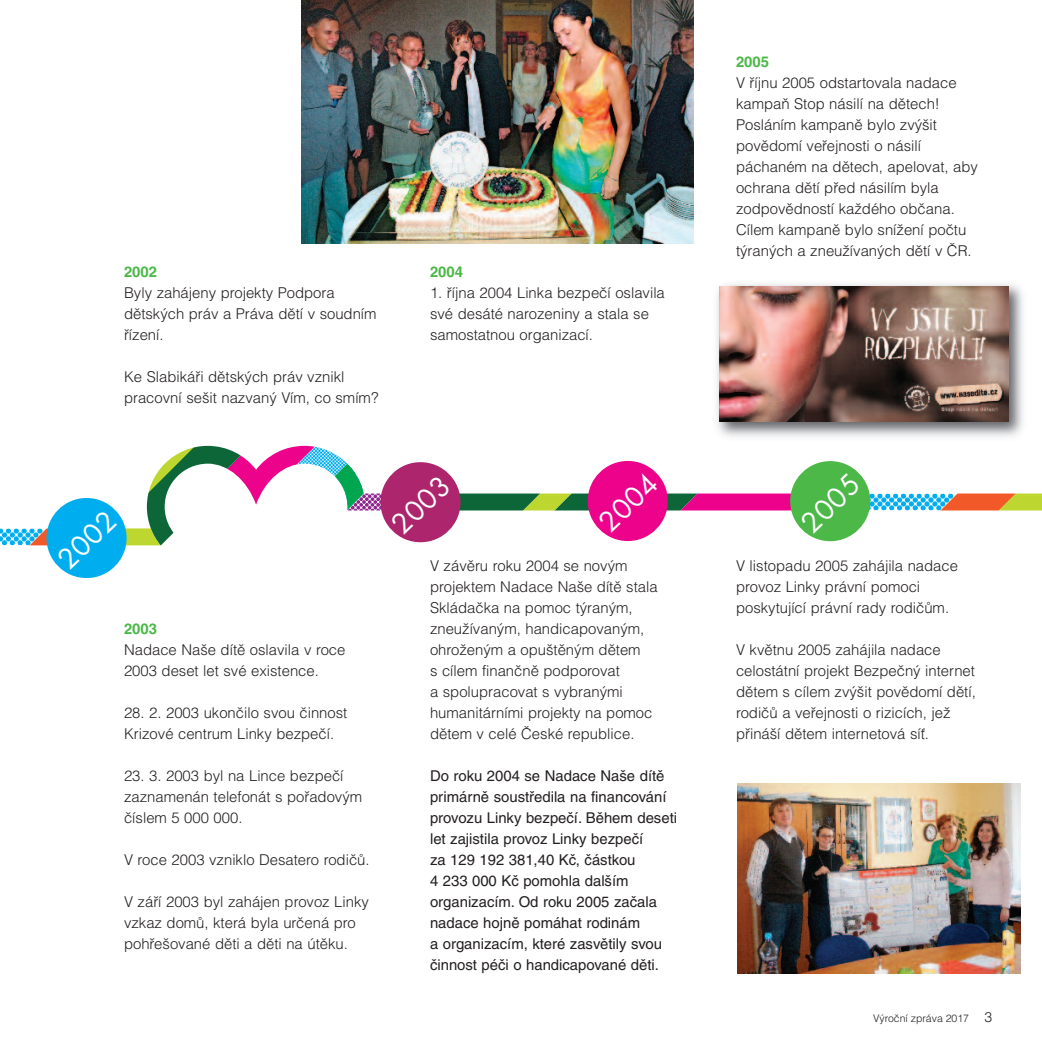
<style>
.page{position:relative;width:1042px;height:1042px;background:#fff}
.page>*{position:absolute;margin:0;border:0;box-sizing:border-box;transform-origin:0 0}
.t1{font:30.62px "Futura TCE";color:#fff}
.t2{font:300 14.88px/21px "Helvetica CE";color:#231f20}
.t3{font:14.88px/21px "Helvetica CE";color:#231f20}
.t4{font:700 14.88px "Helvetica CE";color:#4cb848}
.t5{font:300 10.5px "Helvetica CE";color:#231f20}
.s1{font-size:14px}
</style>
<div class="page">
<svg style="left:0;top:446px;width:1042px;height:99px"></svg>
<img style="left:302px;top:0;width:391px;height:243px">
<img style="left:737px;top:784px;width:284px;height:189px">
<div style="left:47px;top:498px;width:80px;height:80px;background:#00aeef;border-radius:50%"></div>
<div style="left:380px;top:462px;width:80px;height:80px;background:#ad266d;border-radius:50%"></div>
<div style="left:588px;top:461px;width:80px;height:80px;background:#ed028c;border-radius:50%"></div>
<div style="left:790px;top:461px;width:80px;height:80px;background:#4cb848;border-radius:50%"></div>
<img style="left:717px;top:284px;width:306px;height:153px">
<img style="left:719px;top:287px;width:289px;height:135px">
<p class="t4" style="left:124px;top:266px;width:35px">2002</p>
<p class="t2" style="left:124px;top:282px;width:254px">Byly zahájeny projekty Podpora dětských práv a Práva dětí v soudním řízení.</p>
<p class="t2" style="left:124px;top:366px;width:256px">Ke Slabikáři dětských práv vznikl pracovní sešit nazvaný Vím, co smím?</p>
<p class="t4" style="left:430px;top:266px;width:35px">2004</p>
<p class="t2" style="left:430px;top:282px;width:236px">1. října 2004 Linka bezpečí oslavila své desáté narozeniny a stala se samostatnou organizací.</p>
<p class="t4" style="left:736px;top:56px;width:35px">2005</p>
<p class="t2" style="left:736px;top:72px;width:243px">V říjnu 2005 odstartovala nadace kampaň Stop násilí na dětech!<br>Posláním kampaně bylo zvýšit povědomí veřejnosti o násilí páchaném na dětech, apelovat, aby ochrana dětí před násilím byla zodpovědností každého občana.<br>Cílem kampaně bylo snížení počtu týraných a zneužívaných dětí v ČR.</p>
<h1 class="t1" style="left:49px;top:551px;width:71px;rotate:-44deg">2002</h1>
<p class="t4" style="left:124px;top:623px;width:35px">2003</p>
<p class="t2" style="left:124px;top:639px;width:223px">Nadace Naše dítě oslavila v roce<br>2003 deset let své existence.</p>
<p class="t2" style="left:124px;top:702px;width:225px">28. 2. 2003 ukončilo svou činnost<br>Krizové centrum Linky bezpečí.</p>
<p class="t2" style="left:124px;top:765px;width:240px">23. 3. 2003 byl na Lince bezpečí zaznamenán telefonát s pořadovým číslem 5 000 000.</p>
<p class="t2" style="left:124px;top:849px;width:247px">V roce 2003 vzniklo Desatero rodičů.</p>
<p class="t2" style="left:124px;top:891px;width:246px">V září 2003 byl zahájen provoz Linky vzkaz domů, která byla určená pro pohřešované děti a děti na útěku.</p>
<h1 class="t1" style="left:383px;top:515px;width:71px;rotate:-44deg">2003</h1>
<h1 class="t1" style="left:590px;top:514px;width:71px;rotate:-44deg">2004</h1>
<h1 class="t1" style="left:793px;top:514px;width:71px;rotate:-44deg">2005</h1>
<p class="t2" style="left:430px;top:555px;width:229px">V závěru roku 2004 se novým projektem Nadace Naše dítě stala<br>Skládačka na pomoc týraným, zneužívaným, handicapovaným, ohroženým a opuštěným dětem<br>s cílem finančně podporovat<br>a spolupracovat s vybranými humanitárními projekty na pomoc dětem v celé České republice.</p>
<p class="t3" style="left:430px;top:767px;width:249px">Do roku 2004 se Nadace Naše dítě primárně soustředila na financování provozu Linky bezpečí. Během deseti let zajistila provoz Linky bezpečí<br>za 129 192 381,40 Kč, částkou<br>4 233 000 Kč pomohla dalším organizacím. Od roku 2005 začala nadace hojně pomáhat rodinám<br>a organizacím, které zasvětily svou činnost péči o handicapované děti.</p>
<p class="t2" style="left:736px;top:555px;width:224px">V listopadu 2005 zahájila nadace provoz Linky právní pomoci poskytující právní rady rodičům.</p>
<p class="t2" style="left:736px;top:639px;width:241px">V květnu 2005 zahájila nadace celostátní projekt Bezpečný internet dětem s cílem zvýšit povědomí dětí, rodičů a veřejnosti o rizicích, jež přináší dětem internetová síť.</p>
<p class="t5" style="left:873px;top:1012px;width:121px">Výroční zpráva 2017 <span class="s1">3</span></p>
</div>
